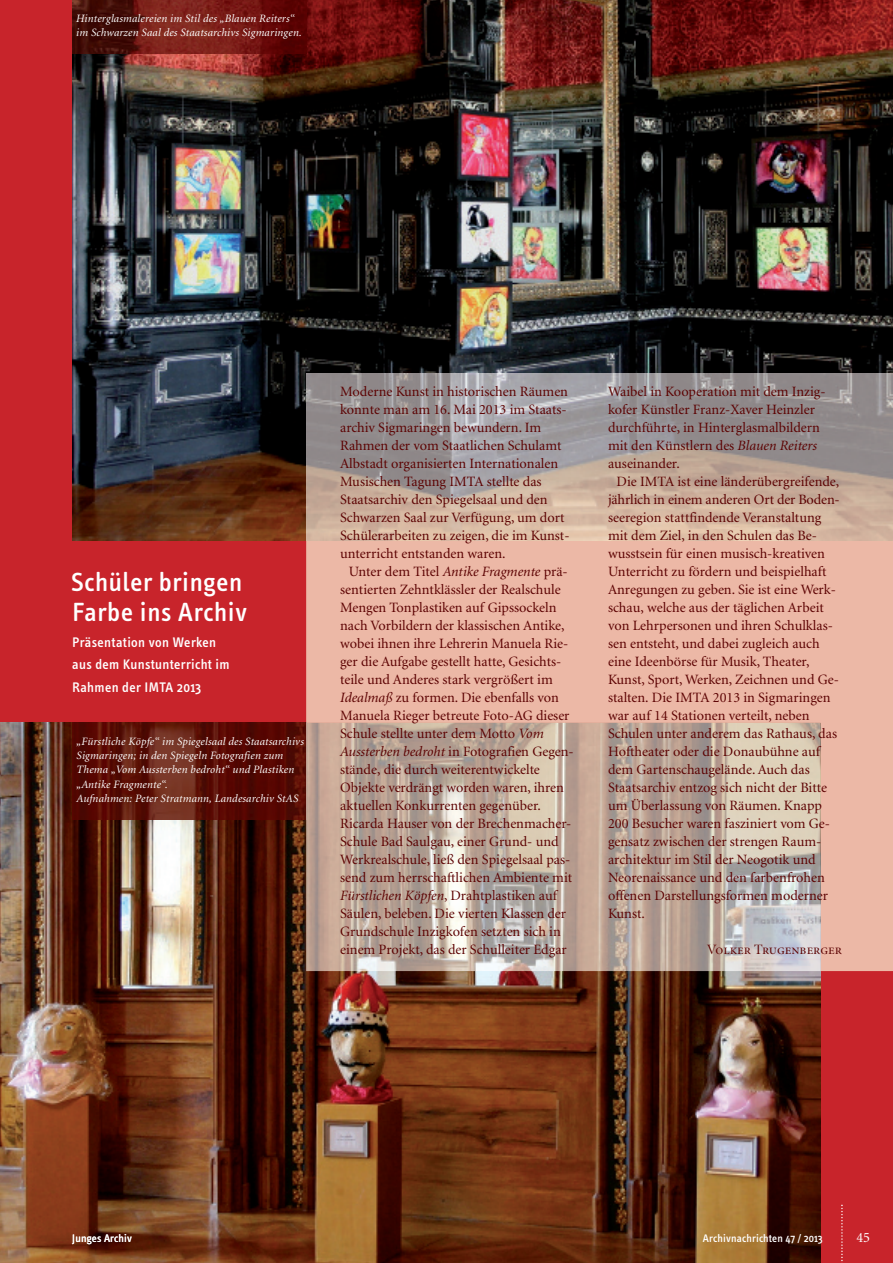
<style>
.page{position:relative;width:893px;height:1263px;background:#c8242b}
.page>*{position:absolute;margin:0;border:0;box-sizing:border-box;transform-origin:0 0}
.t1{font:500 27px/30px "Info Text";letter-spacing:.025em;color:#fff}
.t2{font:14.25px "Minion";color:#5c0202}
.t3{font:500 14.25px/22.5px "Info Text";letter-spacing:.025em;color:#fff}
.t4{font:14.25px "Minion Display Regular SC";letter-spacing:-.005em;color:#5c0202}
.t5{font:14.25px "Minion";color:#fff}
.t6{font:italic 11.25px/14.2px "Minion";letter-spacing:.015em;color:#fff}
.t7{font:500 11.25px "Info Text";letter-spacing:.015em;color:#fff}
.t8{font:11.25px "Info Text";letter-spacing:.015em;color:#fff}
.s1{font-style:italic}
</style>
<div class="page">
<img style="left:72px;top:0;width:821px;height:540px">
<img style="left:0;top:723px;width:821px;height:540px">
<img style="left:72px;top:0;width:234px;height:53px">
<img style="left:72px;top:723px;width:234px;height:96px">
<div style="left:306px;top:540px;width:587px;height:431px;background:#ecb8a6"></div>
<img style="left:306px;top:374px;width:587px;height:166px">
<img style="left:306px;top:723px;width:515px;height:248px">
<svg style="left:841px;top:1204px;width:2px;height:58px"></svg>
<p class="t6" style="left:76px;top:12px;width:227px">Hinterglasmalereien im Stil des „Blauen Reiters“ im Schwarzen Saal des Staatsarchivs Sigmaringen.</p>
<h1 class="t1" style="left:71px;top:569px;width:177px">Schüler bringen<br>Farbe ins Archiv</h1>
<p class="t3" style="left:72px;top:632px;width:159px">Präsentation von Werken aus dem Kunstunterricht im<br>Rahmen der IMTA 2013</p>
<p class="t6" style="left:77px;top:735px;width:229px">„Fürstliche Köpfe“ im Spiegelsaal des Staatsarchivs Sigmaringen; in den Spiegeln Fotografien zum Thema „Vom Aussterben bedroht“ und Plastiken „Antike Fragmente“.<br>Aufnahmen: Peter Stratmann, Landesarchiv StAS</p>
<p class="t2" style="left:340px;top:386px;width:229px">Moderne Kunst in historischen Räumen</p>
<p class="t2" style="left:340px;top:404px;width:228px">konnte man am 16. Mai 2013 im Staats-</p>
<p class="t2" style="left:340px;top:422px;width:203px">archiv Sigmaringen bewundern. Im</p>
<p class="t2" style="left:340px;top:440px;width:223px">Rahmen der vom Staatlichen Schulamt</p>
<p class="t2" style="left:340px;top:458px;width:220px">Albstadt organisierten Internationalen</p>
<p class="t2" style="left:340px;top:476px;width:203px">Musischen Tagung IMTA stellte das</p>
<p class="t2" style="left:340px;top:494px;width:209px">Staatsarchiv den Spiegelsaal und den</p>
<p class="t2" style="left:340px;top:512px;width:226px">Schwarzen Saal zur Verfügung, um dort</p>
<p class="t2" style="left:340px;top:530px;width:231px">Schülerarbeiten zu zeigen, die im Kunst-</p>
<p class="t2" style="left:340px;top:548px;width:167px">unterricht entstanden waren.</p>
<p class="t2" style="left:349px;top:566px;width:221px">Unter dem Titel <span class="s1">Antike Fragmente</span> prä-</p>
<p class="t2" style="left:340px;top:584px;width:222px">sentierten Zehntklässler der Realschule</p>
<p class="t2" style="left:340px;top:602px;width:218px">Mengen Tonplastiken auf Gipssockeln</p>
<p class="t2" style="left:340px;top:620px;width:226px">nach Vorbildern der klassischen Antike,</p>
<p class="t2" style="left:340px;top:638px;width:230px">wobei ihnen ihre Lehrerin Manuela Rie-</p>
<p class="t2" style="left:340px;top:656px;width:223px">ger die Aufgabe gestellt hatte, Gesichts-</p>
<p class="t2" style="left:340px;top:674px;width:214px">teile und Anderes stark vergrößert im</p>
<p class="t2" style="left:340px;top:692px;width:220px"><span class="s1">Idealmaß</span> zu formen. Die ebenfalls von</p>
<p class="t2" style="left:340px;top:710px;width:231px">Manuela Rieger betreute Foto-AG dieser</p>
<p class="t2" style="left:340px;top:728px;width:205px">Schule stellte unter dem Motto <span class="s1">Vom</span></p>
<p class="t2" style="left:340px;top:746px;width:235px"><span class="s1">Aussterben bedroht</span> in Fotografien Gegen-</p>
<p class="t2" style="left:340px;top:764px;width:201px">stände, die durch weiterentwickelte</p>
<p class="t2" style="left:340px;top:782px;width:225px">Objekte verdrängt worden waren, ihren</p>
<p class="t2" style="left:340px;top:800px;width:202px">aktuellen Konkurrenten gegenüber.</p>
<p class="t2" style="left:340px;top:818px;width:233px">Ricarda Hauser von der Brechenmacher-</p>
<p class="t2" style="left:340px;top:836px;width:220px">Schule Bad Saulgau, einer Grund- und</p>
<p class="t2" style="left:340px;top:854px;width:232px">Werkrealschule, ließ den Spiegelsaal pas-</p>
<p class="t2" style="left:340px;top:872px;width:234px">send zum herrschaftlichen Ambiente mit</p>
<p class="t2" style="left:340px;top:890px;width:218px"><span class="s1">Fürstlichen Köpfen</span>, Drahtplastiken auf</p>
<p class="t2" style="left:340px;top:908px;width:227px">Säulen, beleben. Die vierten Klassen der</p>
<p class="t2" style="left:340px;top:926px;width:222px">Grundschule Inzigkofen setzten sich in</p>
<p class="t2" style="left:340px;top:944px;width:228px">einem Projekt, das der Schulleiter Edgar</p>
<p class="t2" style="left:608px;top:386px;width:219px">Waibel in Kooperation mit dem Inzig-</p>
<p class="t2" style="left:608px;top:404px;width:208px">kofer Künstler Franz-Xaver Heinzler</p>
<p class="t2" style="left:608px;top:422px;width:213px">durchführte, in Hinterglasmalbildern</p>
<p class="t2" style="left:608px;top:440px;width:211px">mit den Künstlern des <span class="s1">Blauen Reiters</span></p>
<p class="t2" style="left:608px;top:458px;width:73px">auseinander.</p>
<p class="t2" style="left:617px;top:476px;width:224px">Die IMTA ist eine länderübergreifende,</p>
<p class="t2" style="left:608px;top:494px;width:233px">jährlich in einem anderen Ort der Boden-</p>
<p class="t2" style="left:608px;top:512px;width:215px">seeregion stattfindende Veranstaltung</p>
<p class="t2" style="left:608px;top:530px;width:210px">mit dem Ziel, in den Schulen das Be-</p>
<p class="t2" style="left:608px;top:548px;width:218px">wusstsein für einen musisch-kreativen</p>
<p class="t2" style="left:608px;top:566px;width:220px">Unterricht zu fördern und beispielhaft</p>
<p class="t2" style="left:608px;top:584px;width:230px">Anregungen zu geben. Sie ist eine Werk-</p>
<p class="t2" style="left:608px;top:602px;width:217px">schau, welche aus der täglichen Arbeit</p>
<p class="t2" style="left:608px;top:620px;width:226px">von Lehrpersonen und ihren Schulklas-</p>
<p class="t2" style="left:608px;top:638px;width:213px">sen entsteht, und dabei zugleich auch</p>
<p class="t2" style="left:608px;top:656px;width:203px">eine Ideenbörse für Musik, Theater,</p>
<p class="t2" style="left:608px;top:674px;width:232px">Kunst, Sport, Werken, Zeichnen und Ge-</p>
<p class="t2" style="left:608px;top:692px;width:224px">stalten. Die IMTA 2013 in Sigmaringen</p>
<p class="t2" style="left:608px;top:710px;width:203px">war auf 14 Stationen verteilt, neben</p>
<p class="t2" style="left:608px;top:728px;width:230px">Schulen unter anderem das Rathaus, das</p>
<p class="t2" style="left:608px;top:746px;width:213px">Hoftheater oder die Donaubühne auf</p>
<p class="t2" style="left:608px;top:764px;width:203px">dem Gartenschaugelände. Auch das</p>
<p class="t2" style="left:608px;top:782px;width:220px">Staatsarchiv entzog sich nicht der Bitte</p>
<p class="t2" style="left:608px;top:800px;width:215px">um Überlassung von Räumen. Knapp</p>
<p class="t2" style="left:608px;top:818px;width:223px">200 Besucher waren fasziniert vom Ge-</p>
<p class="t2" style="left:608px;top:836px;width:215px">gensatz zwischen der strengen Raum-</p>
<p class="t2" style="left:608px;top:854px;width:209px">architektur im Stil der Neogotik und</p>
<p class="t2" style="left:608px;top:872px;width:218px">Neorenaissance und den farbenfrohen</p>
<p class="t2" style="left:608px;top:890px;width:221px">offenen Darstellungsformen moderner</p>
<p class="t2" style="left:608px;top:908px;width:38px">Kunst.</p>
<p class="t4" style="left:707px;top:944px;width:136px">Volker Trugenberger</p>
<p class="t8" style="left:72px;top:1234px;width:61px">Junges Archiv</p>
<p class="t7" style="left:703px;top:1234px;width:121px">Archivnachrichten 47 / 2013</p>
<p class="t5" style="left:856px;top:1232px;width:15px">45</p>
</div>
